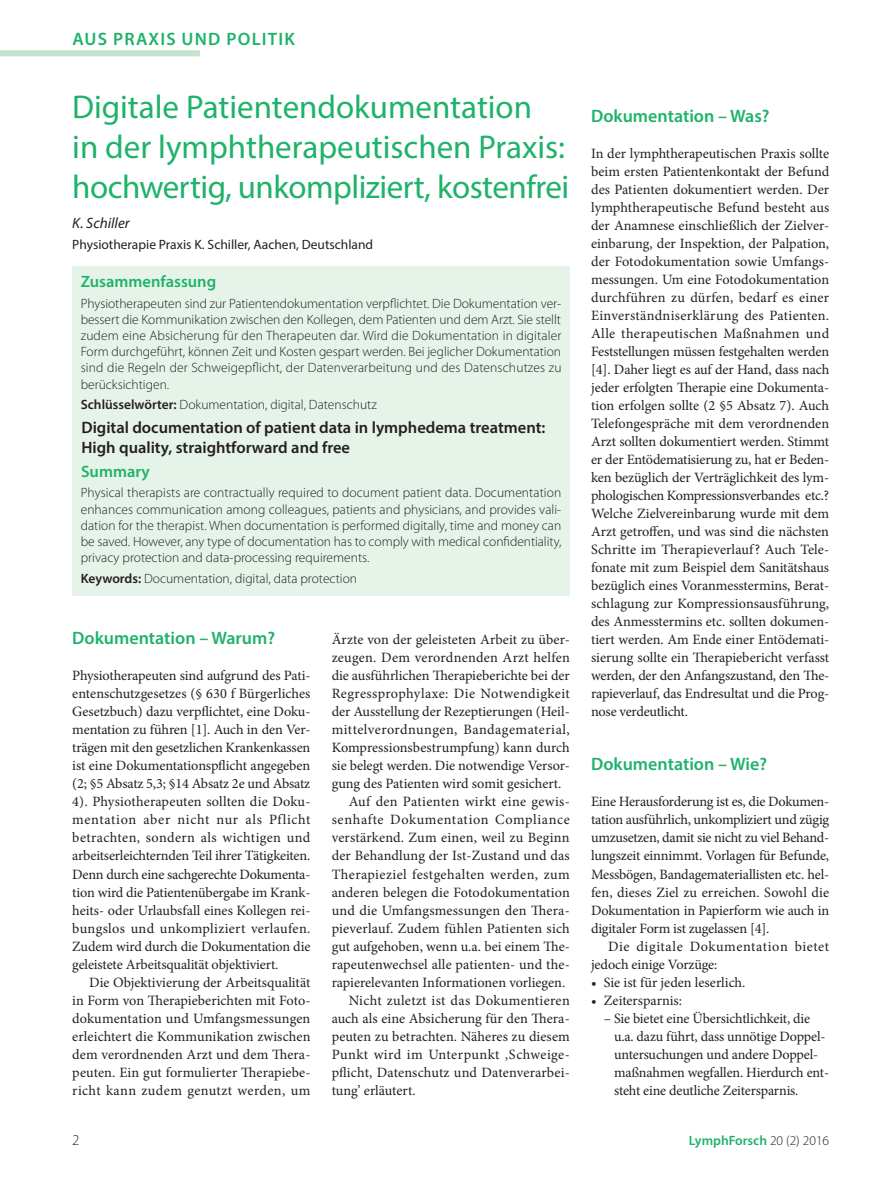
<style>
.page{position:relative;width:893px;height:1191px;background:#fff}
.page>*{position:absolute;margin:0;border:0;box-sizing:border-box;transform-origin:0 0}
.Lymph_O_Head{font:33px/39.6px "Myriad Pro";color:#1eb26a}
.Lymph_O_ZwiTi{font:600 18px "Myriad Pro";color:#1eb26a}
.Lymph_O_ZwiTi-2{font:600 18px "Myriad Pro";letter-spacing:.07em;color:#1eb26a}
.Lymph_O_Zufass_Head{font:600 16.5px/19.8px "Myriad Pro";color:#231f20}
.Lymph_O_Zufass_Head-2{font:600 16.5px "Myriad Pro";color:#1eb26a}
.Lymph_O_Autoren{font:italic 15px "Myriad Pro";color:#231f20}
.t1{font:300 15px "Myriad Pro";color:#231f20}
.Lymph_O_Body_o_Einz{font:14.25px/18px "Minion Pro";letter-spacing:-.015em;color:#231f20;text-align:justify}
.Lymph_O_BODY{font:14.25px/18px "Minion Pro";color:#231f20;text-align:justify}
.Lymph_O_Body_Einz-Ta{font:14.25px/18px "Minion Pro";letter-spacing:-.01em;color:#231f20}
.Lymph_O_BODY-2{font:14.25px/18px "Minion Pro";letter-spacing:.03em;color:#231f20}
.Lymph_O_Zufass_Body{font:300 13.5px/16.2px "Myriad Pro";color:#231f20;text-align:justify}
.Lymph_O_Kliniken{font:13.5px "Myriad Pro";color:#231f20}
.t2{font:600 13.5px "Myriad Pro";color:#1eb26a}
.s1{font-weight:600}
.s2{font-weight:300;color:#231f20}
</style>
<div class="page">
<div style="left:0;top:50px;width:200px;height:6px;background:#c2e3cc"></div>
<div style="left:72px;top:266px;width:498px;height:329px;background:#e5f3e9"></div>
<p class="Lymph_O_ZwiTi-2" style="left:72px;top:28px;width:224px">AUS PRAXIS UND POLITIK</p>
<p class="Lymph_O_Head" style="left:72px;top:87px;width:498px">Digitale Patientendokumentation<br>in der lymphtherapeutischen Praxis: hochwertig, unkompliziert, kostenfrei</p>
<p class="Lymph_O_Autoren" style="left:72px;top:214px;width:59px">K. Schiller</p>
<p class="Lymph_O_Kliniken" style="left:72px;top:236px;width:302px">Physiotherapie Praxis K. Schiller, Aachen, Deutschland</p>
<p class="Lymph_O_Zufass_Head-2" style="left:81px;top:271px;width:137px">Zusammenfassung</p>
<p class="Lymph_O_Zufass_Body" style="left:81px;top:295px;width:482px">Physiotherapeuten sind zur Patientendokumentation verpflichtet. Die Dokumentation ver&shy;bessert die Kommunikation zwischen den Kollegen, dem Patienten und dem Arzt. Sie stellt zudem eine Absicherung für den Therapeuten dar. Wird die Dokumentation in digitaler Form durchgeführt, können Zeit und Kosten gespart werden. Bei jeglicher Dokumentation sind die Regeln der Schweigepflicht, der Datenverarbeitung und des Datenschutzes zu berücksichtigen.</p>
<p class="Lymph_O_Zufass_Body" style="left:81px;top:396px;width:297px"><span class="s1">Schlüsselwörter:</span> Dokumentation, digital, Datenschutz</p>
<p class="Lymph_O_Zufass_Head" style="left:81px;top:417px;width:465px">Digital documentation of patient data in lymphedema treatment:<br>High quality, straightforward and free</p>
<p class="Lymph_O_Zufass_Head-2" style="left:81px;top:461px;width:70px">Summary</p>
<p class="Lymph_O_Zufass_Body" style="left:81px;top:485px;width:482px">Physical therapists are contractually required to document patient data. Documentation enhances communication among colleagues, patients and physicians, and provides vali&shy;dation for the therapist. When documentation is performed digitally, time and money can be saved. However, any type of documentation has to comply with medical confidentiality, privacy protection and data-processing requirements.</p>
<p class="Lymph_O_Zufass_Body" style="left:81px;top:570px;width:278px"><span class="s1">Keywords:</span> Documentation, digital, data protection</p>
<p class="Lymph_O_ZwiTi" style="left:72px;top:627px;width:204px">Dokumentation – Warum?</p>
<p class="Lymph_O_Body_o_Einz" style="left:72px;top:667px;width:240px">Physiotherapeuten sind aufgrund des Pati&shy;entenschutzgesetzes (§ 630 f Bürgerliches Gesetzbuch) dazu verpflichtet, eine Doku&shy;mentation zu führen [1]. Auch in den Ver&shy;trägen mit den gesetzlichen Krankenkassen ist eine Dokumentationspflicht angegeben (2; §5 Absatz 5,3; §14 Absatz 2e und Absatz 4). Physiotherapeuten sollten die Doku&shy;mentation aber nicht nur als Pflicht betrachten, sondern als wichtigen und arbeitserleichternden Teil ihrer Tätigkeiten.<br>Denn durch eine sachgerechte Dokumenta&shy;tion wird die Patientenübergabe im Krank&shy;heits- oder Urlaubsfall eines Kollegen rei&shy;bungslos und unkompliziert verlaufen.<br>Zudem wird durch die Dokumentation die geleistete Arbeitsqualität objektiviert.</p>
<p class="Lymph_O_BODY" style="left:72px;top:973px;width:240px;text-indent:17px">Die Objektivierung der Arbeitsqualität in Form von Therapieberichten mit Foto&shy;dokumentation und Umfangsmessungen erleichtert die Kommunikation zwischen dem verordnenden Arzt und dem Thera&shy;peuten. Ein gut formulierter Therapiebe&shy;richt kann zudem genutzt werden, um</p>
<p class="Lymph_O_BODY" style="left:332px;top:631px;width:240px">Ärzte von der geleisteten Arbeit zu über&shy;zeugen. Dem verordnenden Arzt helfen die ausführlichen Therapieberichte bei der Regressprophylaxe: Die Notwendigkeit der Ausstellung der Rezeptierungen (Heil&shy;mittelverordnungen, Bandagematerial, Kompressionsbestrumpfung) kann durch sie belegt werden. Die notwendige Versor&shy;gung des Patienten wird somit gesichert.</p>
<p class="Lymph_O_BODY" style="left:332px;top:793px;width:240px;text-indent:17px">Auf den Patienten wirkt eine gewis&shy;senhafte Dokumentation Compliance verstärkend. Zum einen, weil zu Beginn der Behandlung der Ist-Zustand und das Therapieziel festgehalten werden, zum anderen belegen die Fotodokumentation und die Umfangsmessungen den Thera&shy;pieverlauf. Zudem fühlen Patienten sich gut aufgehoben, wenn u.a. bei einem The&shy;rapeutenwechsel alle patienten- und the&shy;rapierelevanten Informationen vorliegen.</p>
<p class="Lymph_O_BODY" style="left:332px;top:991px;width:240px;text-indent:17px">Nicht zuletzt ist das Dokumentieren auch als eine Absicherung für den Thera&shy;peuten zu betrachten. Näheres zu diesem Punkt wird im Unterpunkt ‚Schweige&shy;pflicht, Datenschutz und Datenverarbei&shy;tung’ erläutert.</p>
<p class="Lymph_O_ZwiTi" style="left:591px;top:105px;width:180px">Dokumentation – Was?</p>
<p class="Lymph_O_Body_o_Einz" style="left:591px;top:145px;width:240px">In der lymphtherapeutischen Praxis sollte beim ersten Patientenkontakt der Befund des Patienten dokumentiert werden. Der lymphtherapeutische Befund besteht aus der Anamnese einschließlich der Zielver&shy;einbarung, der Inspektion, der Palpation, der Fotodokumentation sowie Umfangs&shy;messungen. Um eine Fotodokumentation durchführen zu dürfen, bedarf es einer Einverständniserklärung des Patienten.<br>Alle therapeutischen Maßnahmen und Feststellungen müssen festgehalten werden [4]. Daher liegt es auf der Hand, dass nach jeder erfolgten Therapie eine Dokumenta&shy;tion erfolgen sollte (2 §5 Absatz 7). Auch Telefongespräche mit dem verordnenden Arzt sollten dokumentiert werden. Stimmt er der Entödematisierung zu, hat er Beden&shy;ken bezüglich der Verträglichkeit des lym&shy;phologischen Kompressionsverbandes etc.?<br>Welche Zielvereinbarung wurde mit dem Arzt getroffen, und was sind die nächsten Schritte im Therapieverlauf? Auch Tele&shy;fonate mit zum Beispiel dem Sanitätshaus bezüglich eines Voranmesstermins, Berat&shy;schlagung zur Kompressionsausführung, des Anmesstermins etc. sollten dokumen&shy;tiert werden. Am Ende einer Entödemati&shy;sierung sollte ein Therapiebericht verfasst werden, der den Anfangszustand, den The&shy;rapieverlauf, das Endresultat und die Prog&shy;nose verdeutlicht.</p>
<p class="Lymph_O_ZwiTi" style="left:591px;top:753px;width:177px">Dokumentation – Wie?</p>
<p class="Lymph_O_Body_o_Einz" style="left:591px;top:793px;width:240px">Eine Herausforderung ist es, die Dokumen&shy;tation ausführlich, unkompliziert und zügig umzusetzen, damit sie nicht zu viel Behand&shy;lungszeit einnimmt. Vorlagen für Befunde, Messbögen, Bandagemateriallisten etc. hel&shy;fen, dieses Ziel zu erreichen. Sowohl die Dokumentation in Papierform wie auch in digitaler Form ist zugelassen [4].</p>
<p class="Lymph_O_BODY-2" style="left:591px;top:937px;width:240px;text-indent:17px">Die digitale Dokumentation bietet jedoch einige Vorzüge:</p>
<p class="Lymph_O_Body_Einz-Ta" style="left:591px;top:973px;width:156px">• Sie ist für jeden leserlich.</p>
<p class="Lymph_O_Body_Einz-Ta" style="left:591px;top:991px;width:93px">• Zeitersparnis:</p>
<p class="Lymph_O_Body_Einz-Ta" style="left:614px;top:1009px;width:216px;text-indent:-10px">– Sie bietet eine Übersichtlichkeit, die u.a. dazu führt, dass unnötige Doppel&shy;untersuchungen und andere Doppel&shy;maßnahmen wegfallen. Hierdurch ent&shy;steht eine deutliche Zeitersparnis.</p>
<p class="t1" style="left:72px;top:1130px;width:9px">2</p>
<p class="t2" style="left:689px;top:1131px;width:142px">LymphForsch <span class="s2">20 (2) 2016</span></p>
</div>
